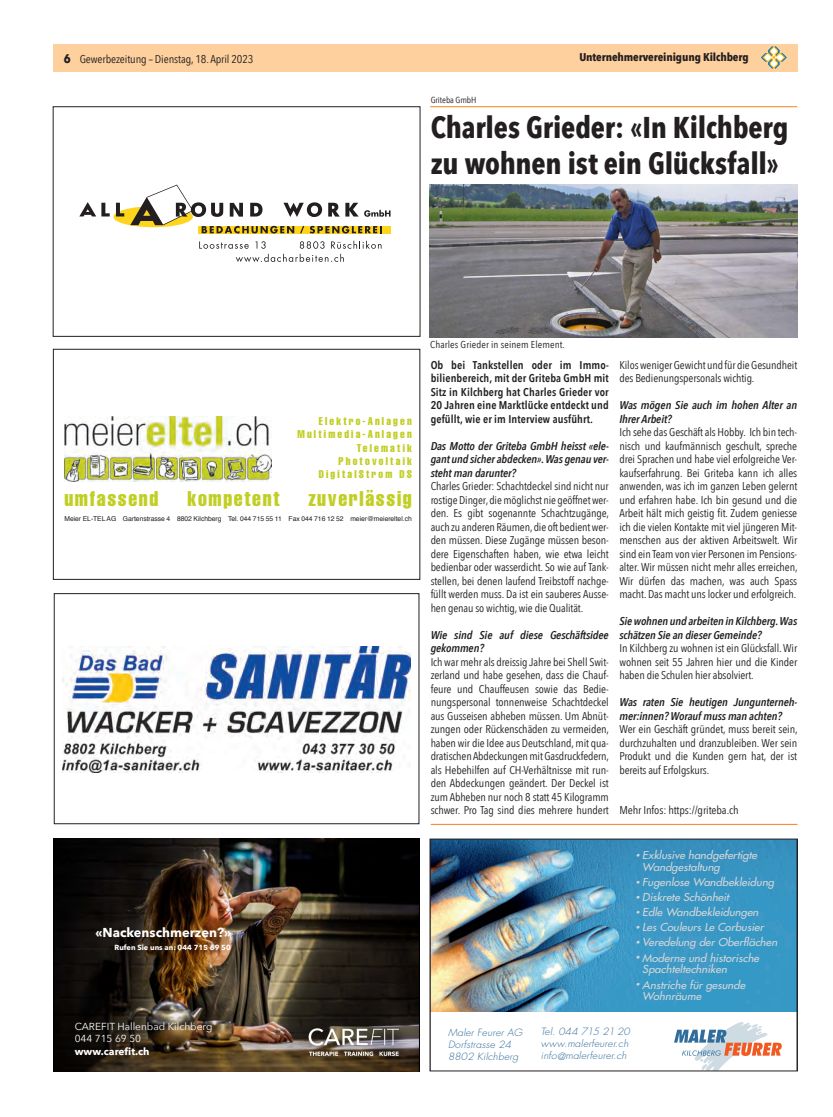
<style>
.page{position:relative;width:833px;height:1117px;background:#fff}
.page>*{position:absolute;margin:0;border:0;box-sizing:border-box;transform-origin:0 0}
.t1{font:700 30px/36px "Avenir Next Condensed";letter-spacing:-.005em;color:#231f20}
.t2{font:extra-condensed 20.88px "Helvetica";letter-spacing:.08em;color:#c1ce23}
.t3{font:700 12.88px "Avenir Next";color:#fff}
.t4{font:11.25px/13.5px "Avenir Next Condensed";letter-spacing:-.01em;color:#231f20;text-align:justify}
.t5{font:italic 600 11.25px/13.5px "Avenir Next Condensed";letter-spacing:-.01em;color:#231f20;scale:1.04 1}
.t6{font:600 11.25px/13.5px "Avenir Next Condensed";letter-spacing:.01em;color:#231f20;text-align:justify}
.t7{font:11.25px/13.5px "Avenir Next Condensed";letter-spacing:-.01em;color:#231f20;text-align:justify;scale:1.04 1}
.t8{font:11.25px "Avenir Next Condensed";letter-spacing:-.01em;color:#231f20;scale:1.06 1}
.t9{font:italic 600 11.25px/13.5px "Avenir Next Condensed";letter-spacing:-.01em;color:#231f20}
.t10{font:700 11.25px "Avenir Next Condensed";letter-spacing:-.01em;color:#231f20;scale:1.06 1}
.t11{font:extra-condensed 11px/13.4px "Helvetica";letter-spacing:.2em;color:#c1ce23;text-align:right}
.t12{font:italic 10.62px/11.8px "Futura";color:#d5d6d8;scale:1.07 1}
.t13{font:10.12px/12.5px "Avenir Next";color:#fff}
.t14{font:700 10.12px "Avenir Next";color:#fff}
.t15{font:10px "Avenir Next Condensed";letter-spacing:.01em;color:#231f20;scale:1.06 1}
.t16{font:italic 300 9.75px/12.1px "Futura";letter-spacing:.01em;color:#306d9c;scale:1.07 1}
.t17{font:8.75px "Avenir Next Condensed";letter-spacing:-.01em;color:#231f20;scale:1.06 1}
.t18{font:700 7.38px "Avenir Next";color:#fff}
.t19{font:6.75px "Helvetica";letter-spacing:-.005em;color:#231f20}
.s1{font-weight:700;font-size:12.5px}
.s2{font-size:7.25px}
</style>
<div class="page">
<div style="left:53px;top:44px;width:744px;height:27px;background:#fdd09e"></div>
<svg style="left:761px;top:46px;width:26px;height:23px"></svg>
<hr style="left:430px;top:106px;width:367px;height:1px;background:#f58220">
<svg style="left:113px;top:206px;width:80px;height:21px"></svg>
<svg style="left:79px;top:202px;width:31px;height:14px"></svg>
<svg style="left:116px;top:203px;width:8px;height:13px"></svg>
<svg style="left:130px;top:184px;width:260px;height:49px"></svg>
<svg style="left:199px;top:241px;width:182px;height:21px"></svg>
<div style="left:53px;top:106px;width:367px;height:230px;border:1px solid #231f20"></div>
<img style="left:432px;top:840px;width:363px;height:228px">
<div style="left:430px;top:838px;width:367px;height:232px;border:1px solid #231f20"></div>
<div style="left:54px;top:593px;width:365px;height:230px;border:1px solid #231f20"></div>
<img style="left:63px;top:646px;width:348px;height:126px">
<hr style="left:431px;top:824px;width:366px;height:1px;background:#f58220">
<img style="left:53px;top:838px;width:367px;height:232px">
<img style="left:306px;top:1022px;width:95px;height:37px">
<img style="left:430px;top:184px;width:367px;height:154px">
<div style="left:53px;top:349px;width:367px;height:230px;border:1px solid #231f20"></div>
<svg style="left:64px;top:416px;width:208px;height:66px"></svg>
<p class="t8" style="left:64px;top:49px;width:180px"><span class="s1">6</span> Gewerbezeitung – Dienstag, 18. April 2023</p>
<p class="t17" style="left:431px;top:92px;width:45px">Griteba GmbH</p>
<p class="t10" style="left:579px;top:50px;width:161px">Unternehmervereinigung Kilchberg</p>
<h1 class="t1" style="left:431px;top:110px;width:359px">Charles Grieder: «In Kilchberg zu wohnen ist ein Glücksfall»</h1>
<p class="t11" style="left:297px;top:414px;width:116px">Elektro-Anlagen<br>Multimedia-Anlagen<br>Telematik<br>Photovoltaik<br>DigitalStrom DS</p>
<h2 class="t2" style="left:64px;top:485px;width:95px">umfassend</h2>
<h2 class="t2" style="left:187px;top:485px;width:94px">kompetent</h2>
<h2 class="t2" style="left:309px;top:485px;width:105px">zuverlässig</h2>
<p class="t19" style="left:64px;top:513px;width:349px">Meier EL-TEL AG Gartenstrasse 4 8802 Kilchberg Tel. 044 715 55 11 Fax 044 716 12 52 meier@meiereltel.ch</p>
<p class="t3" style="left:95px;top:921px;width:137px">«Nackenschmerzen?»</p>
<p class="t18" style="left:115px;top:940px;width:118px">Rufen Sie uns an: 044 715 69 50</p>
<p class="t13" style="left:75px;top:1019px;width:139px">CAREFIT Hallenbad Kilchberg<br>044 715 69 50</p>
<p class="t14" style="left:75px;top:1042px;width:76px">www.carefit.ch</p>
<p class="t15" style="left:430px;top:336px;width:129px">Charles Grieder in seinem Element.</p>
<p class="t6" style="left:431px;top:357px;width:180px">Ob bei Tankstellen oder im Immo&shy;bilienbereich, mit der Griteba GmbH mit Sitz in Kilchberg hat Charles Grieder vor 20 Jahren eine Marktlücke entdeckt und gefüllt, wie er im Interview ausführt.</p>
<p class="t5" style="left:431px;top:439px;width:173px;text-align:justify">Das Motto der Griteba GmbH heisst «ele&shy;gant und sicher abdecken». Was genau ver&shy;steht man darunter?</p>
<p class="t4" style="left:431px;top:479px;width:180px">Charles Grieder: Schachtdeckel sind nicht nur rostige Dinger, die möglichst nie geöffnet wer&shy;den. Es gibt sogenannte Schachtzugänge, auch zu anderen Räumen, die oft bedient wer&shy;den müssen. Diese Zugänge müssen beson&shy;dere Eigenschaften haben, wie etwa leicht bedienbar oder wasserdicht. So wie auf Tank&shy;stellen, bei denen laufend Treibstoff nachge&shy;füllt werden muss. Da ist ein sauberes Ausse&shy;hen genau so wichtig, wie die Qualität.</p>
<p class="t5" style="left:431px;top:628px;width:173px">Wie sind Sie auf diese Geschäftsidee gekommen?</p>
<p class="t4" style="left:431px;top:654px;width:180px">Ich war mehr als dreissig Jahre bei Shell Swit&shy;zerland und habe gesehen, dass die Chauf&shy;feure und Chauffeusen sowie das Bedie&shy;nungspersonal tonnenweise Schachtdeckel aus Gusseisen abheben müssen. Um Abnüt&shy;zungen oder Rückenschäden zu vermeiden, haben wir die Idee aus Deutschland, mit qua&shy;dratischen Abdeckungen mit Gasdruckfedern, als Hebehilfen auf CH-Verhältnisse mit run&shy;den Abdeckungen geändert. Der Deckel ist zum Abheben nur noch 8 statt 45 Kilogramm schwer. Pro Tag sind dies mehrere hundert</p>
<p class="t4" style="left:619px;top:357px;width:179px">Kilos weniger Gewicht und für die Gesundheit des Bedienungspersonals wichtig.</p>
<p class="t5" style="left:619px;top:398px;width:172px">Was mögen Sie auch im hohen Alter an<br>Ihrer Arbeit?</p>
<p class="t4" style="left:619px;top:425px;width:180px">Ich sehe das Geschäft als Hobby. Ich bin tech&shy;nisch und kaufmännisch geschult, spreche drei Sprachen und habe viel erfolgreiche Ver&shy;kaufserfahrung. Bei Griteba kann ich alles anwenden, was ich im ganzen Leben gelernt und erfahren habe. Ich bin gesund und die Arbeit hält mich geistig fit. Zudem geniesse ich die vielen Kontakte mit viel jüngeren Mit&shy;menschen aus der aktiven Arbeitswelt. Wir sind ein Team von vier Personen im Pensions&shy;alter. Wir müssen nicht mehr alles erreichen, Wir dürfen das machen, was auch Spass macht. Das macht uns locker und erfolgreich.</p>
<p class="t9" style="left:619px;top:614px;width:179px">Sie wohnen und arbeiten in Kilchberg. Was schätzen Sie an dieser Gemeinde?</p>
<p class="t4" style="left:619px;top:641px;width:179px">In Kilchberg zu wohnen ist ein Glücksfall. Wir wohnen seit 55 Jahren hier und die Kinder haben die Schulen hier absolviert.</p>
<p class="t5" style="left:619px;top:695px;width:172px">Was raten Sie heutigen Jungunterneh&shy;mer:innen? Worauf muss man achten?</p>
<p class="t7" style="left:619px;top:722px;width:173px">Wer ein Geschäft gründet, muss bereit sein, durchzuhalten und dranzubleiben. Wer sein Produkt und die Kunden gern hat, der ist bereits auf Erfolgskurs.</p>
<p class="t8" style="left:619px;top:800px;width:114px">Mehr Infos: https://griteba.ch</p>
<p class="t12" style="left:642px;top:848px;width:109px;text-indent:-7px"><span class="s2">•</span> Exklusive handgefertigte<br>Wandgestaltung</p>
<p class="t12" style="left:635px;top:875px;width:131px"><span class="s2">•</span> Fugenlose Wandbekleidung</p>
<p class="t12" style="left:635px;top:890px;width:89px"><span class="s2">•</span> Diskrete Schönheit</p>
<p class="t12" style="left:635px;top:906px;width:116px"><span class="s2">•</span> Edle Wandbekleidungen</p>
<p class="t12" style="left:635px;top:921px;width:121px"><span class="s2">•</span> Les Couleurs Le Corbusier</p>
<p class="t12" style="left:635px;top:936px;width:134px"><span class="s2">•</span> Veredelung der Oberflächen</p>
<p class="t12" style="left:642px;top:951px;width:111px;text-indent:-7px"><span class="s2">•</span> Moderne und historische<br>Spachteltechniken</p>
<p class="t12" style="left:642px;top:978px;width:98px;text-indent:-7px"><span class="s2">•</span> Anstriche für gesunde<br>Wohnräume</p>
<p class="t16" style="left:448px;top:1025px;width:71px">Maler Feurer AG<br>Dorfstrasse 24<br>8802 Kilchberg</p>
<p class="t16" style="left:541px;top:1025px;width:85px">Tel. 044 715 21 20 www.malerfeurer.ch info@malerfeurer.ch</p>
</div>
